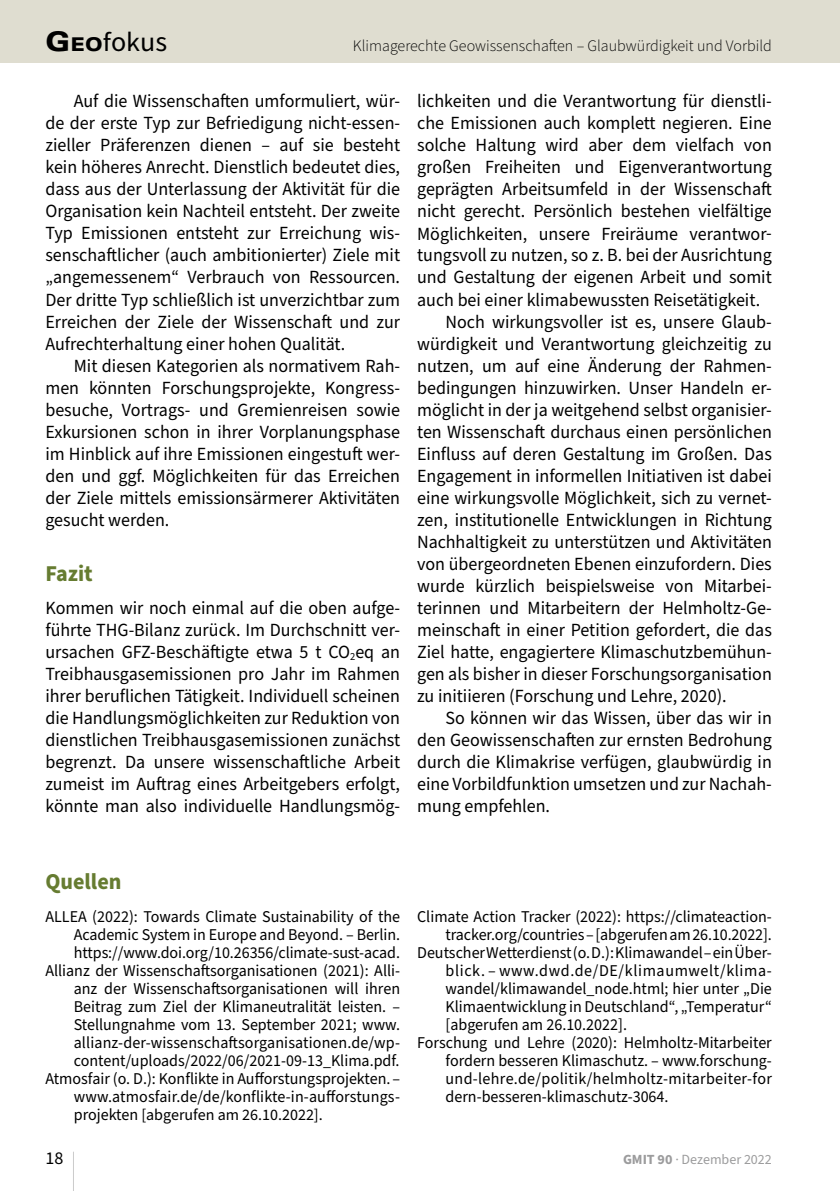
<style>
.page{position:relative;width:840px;height:1191px;background:#fff}
.page>*{position:absolute;margin:0;border:0;box-sizing:border-box;transform-origin:0 0}
.t1{font:300 63px "Source Sans Pro";color:#9c9c9d;scale:.29 1}
.t2{font:700 22.6px "Source Sans Pro";color:#667c31}
.t3{font:900 expanded 19px "Univers";color:#000;scale:.96 1}
.t4{font:18.6px/22px "Source Sans Pro";color:#000;text-align:justify}
.t5{font:18px "Source Sans Pro";color:#000}
.t6{font:16.4px/18px "Source Sans Pro";color:#000;text-align:right}
.t7{font:16.4px "Source Sans Pro";letter-spacing:.02em;color:#000}
.t8{font:16.4px "Source Sans Pro";letter-spacing:.04em;color:#000}
.t9{font:300 16px "Source Sans Pro";color:#000}
.t10{font:16px "Source Sans Pro";color:#000}
.t11{font:14px "Source Sans Pro";color:#9c9c9d}
.s1{font-size:27px}
.s2{font-family:"Source Sans Pro";font-weight:400;font-stretch:normal;font-size:26.6px}
.s3{font-family:"Source Sans Pro";font-weight:400;font-stretch:normal;font-size:28px}
.s4{font-family:"Source Sans Pro";font-weight:400;font-stretch:normal;font-size:27.2px}
.s5{font-family:"Source Sans Pro";font-weight:400;font-stretch:normal;font-size:27.4px}
.s6{font-size:16.4px}
.s7{font-weight:700}
</style>
<div class="page">
<div style="left:0;top:0;width:839px;height:62px;background:#dfddd0"></div>
<p class="t3" style="left:45px;top:33px;width:128px"><span class="s1">G</span>eo<span class="s2">f</span><span class="s3">o</span><span class="s4">k</span><span class="s5">u</span><span class="s3">s</span></p>
<p class="t9" style="left:352px;top:35px;width:420px">Klimagerechte Geowissenschaften – Glaubwürdigkeit und Vorbild</p>
<p class="t4" style="left:417px;top:91px;width:356px">lichkeiten und die Verantwortung für dienstli-</p>
<p class="t4" style="left:417px;top:113px;width:356px">che Emissionen auch komplett negieren. Eine</p>
<p class="t4" style="left:417px;top:135px;width:356px">solche Haltung wird aber dem vielfach von</p>
<p class="t4" style="left:417px;top:157px;width:356px">großen Freiheiten und Eigenverantwortung</p>
<p class="t4" style="left:417px;top:179px;width:356px">geprägten Arbeitsumfeld in der Wissenschaft</p>
<p class="t4" style="left:417px;top:201px;width:356px">nicht gerecht. Persönlich bestehen vielfältige</p>
<p class="t4" style="left:417px;top:223px;width:356px">Möglichkeiten, unsere Freiräume verantwor-</p>
<p class="t4" style="left:417px;top:245px;width:356px">tungsvoll zu nutzen, so z. B. bei der Ausrichtung</p>
<p class="t4" style="left:417px;top:267px;width:356px">und Gestaltung der eigenen Arbeit und somit</p>
<p class="t4" style="left:417px;top:289px;width:344px">auch bei einer klimabewussten Reisetätigkeit.</p>
<p class="t4" style="left:445px;top:311px;width:327px">Noch wirkungsvoller ist es, unsere Glaub-</p>
<p class="t4" style="left:417px;top:333px;width:356px">würdigkeit und Verantwortung gleichzeitig zu</p>
<p class="t4" style="left:417px;top:355px;width:356px">nutzen, um auf eine Änderung der Rahmen-</p>
<p class="t4" style="left:417px;top:377px;width:354px">bedingungen hinzuwirken. Unser Handeln er-</p>
<p class="t4" style="left:417px;top:399px;width:356px">möglicht in der ja weitgehend selbst organisier-</p>
<p class="t4" style="left:417px;top:421px;width:356px">ten Wissenschaft durchaus einen persönlichen</p>
<p class="t4" style="left:417px;top:443px;width:356px">Einfluss auf deren Gestaltung im Großen. Das</p>
<p class="t4" style="left:417px;top:465px;width:356px">Engagement in informellen Initiativen ist dabei</p>
<p class="t4" style="left:417px;top:487px;width:356px">eine wirkungsvolle Möglichkeit, sich zu vernet-</p>
<p class="t4" style="left:417px;top:509px;width:356px">zen, institutionelle Entwicklungen in Richtung</p>
<p class="t4" style="left:417px;top:531px;width:356px">Nachhaltigkeit zu unterstützen und Aktivitäten</p>
<p class="t4" style="left:417px;top:553px;width:356px">von übergeordneten Ebenen einzufordern. Dies</p>
<p class="t4" style="left:417px;top:575px;width:356px">wurde kürzlich beispielsweise von Mitarbei-</p>
<p class="t4" style="left:417px;top:597px;width:356px">terinnen und Mitarbeitern der Helmholtz-Ge-</p>
<p class="t4" style="left:417px;top:619px;width:356px">meinschaft in einer Petition gefordert, die das</p>
<p class="t4" style="left:417px;top:641px;width:356px">Ziel hatte, engagiertere Klimaschutzbemühun-</p>
<p class="t4" style="left:417px;top:663px;width:356px">gen als bisher in dieser Forschungsorganisation</p>
<p class="t4" style="left:417px;top:685px;width:311px">zu initiieren (Forschung und Lehre, 2020).</p>
<p class="t4" style="left:445px;top:707px;width:327px">So können wir das Wissen, über das wir in</p>
<p class="t4" style="left:417px;top:729px;width:356px">den Geowissenschaften zur ernsten Bedrohung</p>
<p class="t4" style="left:417px;top:751px;width:356px">durch die Klimakrise verfügen, glaubwürdig in</p>
<p class="t4" style="left:417px;top:773px;width:356px">eine Vorbildfunktion umsetzen und zur Nachah-</p>
<p class="t4" style="left:417px;top:795px;width:134px">mung empfehlen.</p>
<p class="t4" style="left:45px;top:91px;width:356px;text-indent:28px">Auf die Wissenschaften umformuliert, wür&shy;de der erste Typ zur Befriedigung nicht-essen&shy;zieller Präferenzen dienen – auf sie besteht kein höheres Anrecht. Dienstlich bedeutet dies, dass aus der Unterlassung der Aktivität für die Organisation kein Nachteil entsteht. Der zweite Typ Emissionen entsteht zur Erreichung wis&shy;senschaftlicher (auch ambitionierter) Ziele mit „angemessenem“ Verbrauch von Ressourcen.<br>Der dritte Typ schließlich ist unverzichtbar zum Erreichen der Ziele der Wissenschaft und zur Aufrechterhaltung einer hohen Qualität.</p>
<p class="t4" style="left:45px;top:355px;width:356px;text-indent:28px">Mit diesen Kategorien als normativem Rah&shy;men könnten Forschungsprojekte, Kongress&shy;besuche, Vortrags- und Gremienreisen sowie Exkursionen schon in ihrer Vorplanungsphase im Hinblick auf ihre Emissionen eingestuft wer&shy;den und ggf. Möglichkeiten für das Erreichen der Ziele mittels emissionsärmerer Aktivitäten gesucht werden.</p>
<p class="t2" style="left:45px;top:558px;width:49px">Fazit</p>
<p class="t4" style="left:45px;top:597px;width:356px">Kommen wir noch einmal auf die oben aufge&shy;führte THG-Bilanz zurück. Im Durchschnitt ver&shy;ursachen GFZ-Beschäftigte etwa 5 t CO<sub>2</sub>eq an Treibhausgasemissionen pro Jahr im Rahmen ihrer beruflichen Tätigkeit. Individuell scheinen die Handlungsmöglichkeiten zur Reduktion von dienstlichen Treibhausgasemissionen zunächst begrenzt. Da unsere wissenschaftliche Arbeit zumeist im Auftrag eines Arbeitgebers erfolgt, könnte man also individuelle Handlungsmög-</p>
<p class="t2" style="left:45px;top:866px;width:77px">Quellen</p>
<p class="t6" style="left:45px;top:907px;width:356px">ALLEA (2022): Towards Climate Sustainability of the Academic System in Europe and Beyond. – Berlin. https://www.doi.org/10.26356/climate-sust-acad.<br>Allianz der Wissenschaftsorganisationen (2021): Alli&shy;anz der Wissenschaftsorganisationen will ihren Beitrag zum Ziel der Klimaneutralität leisten. – Stellungnahme vom 13. September 2021; www. allianz-der-wissenschaftsorganisationen.de/wp&shy;content/uploads/2022/06/2021-09-13_Klima.pdf.<br>Atmosfair (o. D.): Konflikte in Aufforstungsprojekten. – www.atmosfair.de/de/konflikte-in-aufforstungs-</p>
<p class="t10" style="left:74px;top:1103px;width:250px"><span class="s6">projekten</span> [abgerufen am 26.10.2022].</p>
<p class="t6" style="left:417px;top:908px;width:355px">Climate Action Tracker (2022): https://climateaction-</p>
<p class="t6" style="left:445px;top:926px;width:327px">tracker.org/countries – [abgerufen am 26.10.2022].</p>
<p class="t6" style="left:417px;top:944px;width:355px">Deutscher Wetterdienst (o. D.): Klimawandel – ein Über-</p>
<p class="t8" style="left:445px;top:959px;width:327px">blick. – www.dwd.de/DE/klimaumwelt/klima-</p>
<p class="t6" style="left:445px;top:980px;width:327px">wandel/klimawandel_node.html; hier unter „Die</p>
<p class="t6" style="left:445px;top:998px;width:327px">Klimaentwicklung in Deutschland“, „Temperatur“</p>
<p class="t6" style="left:445px;top:1016px;width:183px">[abgerufen am 26.10.2022].</p>
<p class="t6" style="left:417px;top:1034px;width:356px">Forschung und Lehre (2020): Helmholtz-Mitarbeiter</p>
<p class="t6" style="left:445px;top:1051px;width:327px">fordern besseren Klimaschutz. – www.forschung-</p>
<p class="t7" style="left:445px;top:1067px;width:328px">und-lehre.de/politik/helmholtz-mitarbeiter-for</p>
<p class="t6" style="left:445px;top:1088px;width:224px">dern-besseren-klimaschutz-3064.</p>
<h1 class="t1" style="left:72px;top:1136px;width:15px">|</h1>
<p class="t5" style="left:45px;top:1145px;width:19px">18</p>
<p class="t11" style="left:622px;top:1149px;width:150px"><span class="s7">GMIT 90</span> · Dezember 2022</p>
</div>
